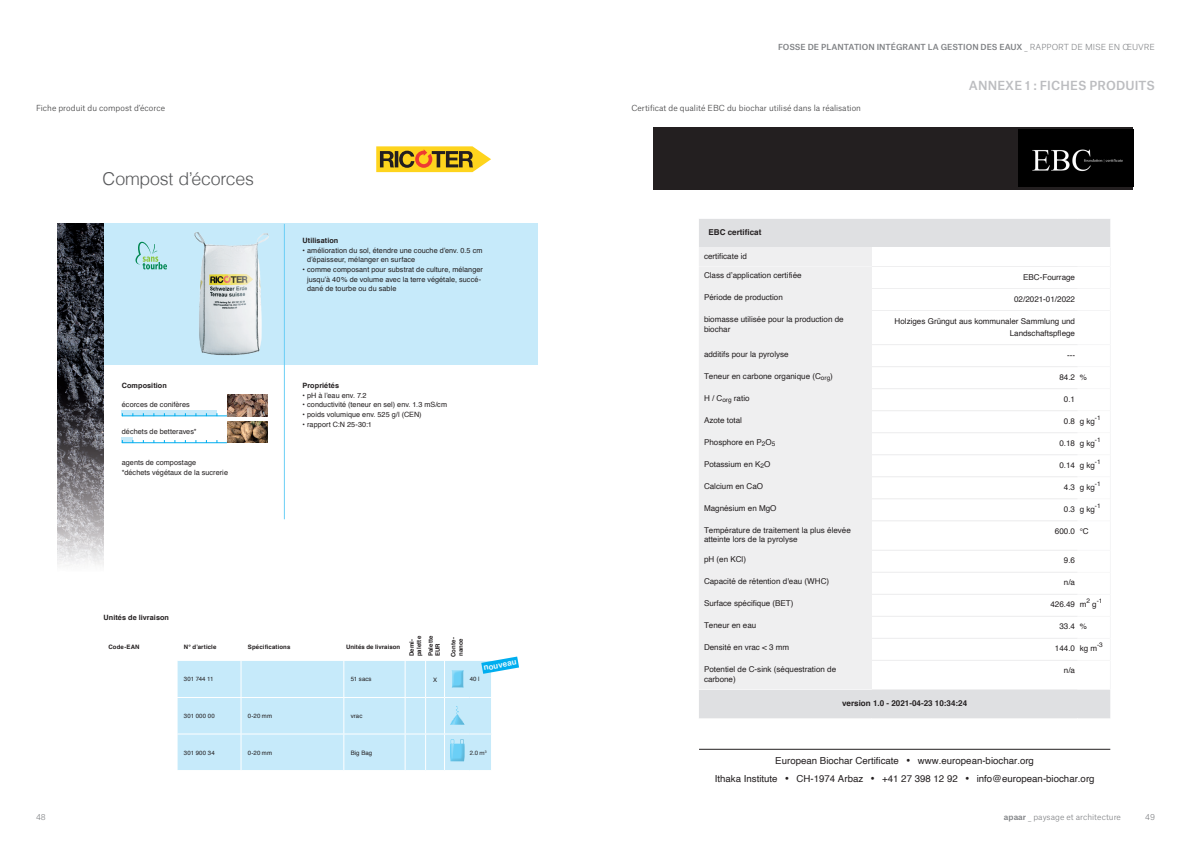
<style>
.page{position:relative;width:1191px;height:842px;background:#fff}
.page>*{position:absolute;margin:0;border:0;box-sizing:border-box;transform-origin:0 0}
.t1{font:300 17.7px "Helvetica";letter-spacing:-.01em;color:#57585a}
.SOUS-TITRE_12_droite{font:500 12px "Atlas Grotesk";letter-spacing:.01em;color:#bcbdc0}
.t2{font:9.7px/18.5px "Helvetica";color:#231f20;text-align:center}
.t3{font:8.1px/9.7px "Helvetica";color:#231f20}
.t4{font:700 8.1px "Helvetica";color:#231f20}
.t5{font:700 8.1px "Helvetica";color:#eaf7fd}
.t6{font:300 8px "Atlas Grotesk";color:#3e3e3f}
.t7{font:500 8px "Atlas Grotesk";color:#808285}
.t8{font:300 8px "Atlas Grotesk";color:#808285}
.t9{font:7.3px/9.7px "Helvetica";letter-spacing:.01em;color:#231f20}
.t10{font:700 7.3px "Helvetica";letter-spacing:.01em;color:#231f20}
.t11{font:6.4px "Helvetica";color:#231f20}
.t12{font:700 6px/7.3px "Helvetica";letter-spacing:.02em;color:#231f20}
.t13{font:6px "Helvetica";letter-spacing:.02em;color:#231f20}
.t14{font:6px "Helvetica Neue";color:#231f20}
.s1{font-weight:300}
.s2{font-weight:500}
</style>
<div class="page">
<div style="left:653px;top:128px;width:480px;height:62px;background:#231f20"></div>
<img style="left:1019px;top:129px;width:114px;height:57px">
<svg style="left:699px;top:219px;width:411px;height:500px"></svg>
<div style="left:699px;top:690px;width:410px;height:28px;background:#dfe0e2"></div>
<hr style="left:699px;top:749px;width:411px;height:1px;background:#231f20">
<div style="left:104px;top:223px;width:433px;height:142px;background:#c6eafa"></div>
<hr style="left:284px;top:224px;width:1px;height:295px;background:#6bcff6">
<img style="left:58px;top:223px;width:46px;height:343px">
<svg style="left:135px;top:242px;width:32px;height:27px"></svg>
<img style="left:194px;top:232px;width:75px;height:124px">
<svg style="left:177px;top:656px;width:342px;height:114px;background:#cbecfa"></svg>
<div style="left:122px;top:437px;width:11px;height:6px;background:#c6eafa"></div>
<hr style="left:122px;top:442px;width:105px;height:1px;background:#00aeef">
<div style="left:122px;top:410px;width:95px;height:6px;background:#c6eafa"></div>
<hr style="left:122px;top:416px;width:105px;height:1px;background:#00aeef">
<img style="left:228px;top:394px;width:40px;height:22px">
<img style="left:228px;top:421px;width:40px;height:22px">
<svg style="left:376px;top:146px;width:115px;height:26px;background:#caa634"></svg>
<p class="t7" style="left:778px;top:40px;width:378px">FOSSE DE PLANTATION INTÉGRANT LA GESTION DES EAUX <span class="s1">_ RAPPORT DE MISE EN ŒUVRE</span></p>
<p class="SOUS-TITRE_12_droite" style="left:969px;top:76px;width:187px">ANNEXE 1 : FICHES PRODUITS</p>
<p class="t6" style="left:36px;top:102px;width:131px">Fiche produit du compost d’écorce</p>
<p class="t6" style="left:631px;top:102px;width:231px">Certificat de qualité EBC du biochar utilisé dans la réalisation</p>
<p class="t1" style="left:103px;top:163px;width:153px">Compost d’écorces</p>
<p class="t10" style="left:122px;top:380px;width:47px">Composition</p>
<p class="t9" style="left:122px;top:427px;width:76px">déchets de betteraves*</p>
<p class="t9" style="left:122px;top:400px;width:69px">écorces de conifères</p>
<p class="t9" style="left:122px;top:458px;width:108px">agents de compostage<br>*déchets végétaux de la sucrerie</p>
<p class="t10" style="left:302px;top:235px;width:37px">Utilisation</p>
<p class="t9" style="left:307px;top:246px;width:177px;text-indent:-5px">• amélioration du sol, étendre une couche d’env. 0.5 cm d’épaisseur, mélanger en surface</p>
<p class="t9" style="left:307px;top:265px;width:177px;text-indent:-5px">• comme composant pour substrat de culture, mélanger jusqu’à 40% de volume avec la terre végétale, succé&shy;dané de tourbe ou du sable</p>
<p class="t10" style="left:302px;top:380px;width:38px">Propriétés</p>
<p class="t9" style="left:302px;top:391px;width:65px">• pH à l’eau env. 7.2</p>
<p class="t9" style="left:302px;top:400px;width:146px">• conductivité (teneur en sel) env. 1.3 mS/cm</p>
<p class="t9" style="left:302px;top:410px;width:120px">• poids volumique env. 525 g/l (CEN)</p>
<p class="t9" style="left:302px;top:420px;width:71px">• rapport C:N 25-30:1</p>
<p class="t10" style="left:104px;top:612px;width:67px">Unités de livraison</p>
<p class="t12" style="left:108px;top:643px;width:33px">Code-EAN</p>
<p class="t12" style="left:184px;top:643px;width:34px">N° d’article</p>
<p class="t12" style="left:248px;top:643px;width:44px">Spécifications</p>
<p class="t12" style="left:346px;top:643px;width:56px">Unités de livraison</p>
<p class="t12" style="left:408px;top:656px;width:22px;rotate:-90deg">Demi&shy;palette</p>
<p class="t12" style="left:427px;top:656px;width:22px;rotate:-90deg">Palette<br>EUR</p>
<p class="t12" style="left:450px;top:657px;width:21px;rotate:-90deg">Conte&shy;nance</p>
<p class="t13" style="left:184px;top:675px;width:31px">301 744 11</p>
<p class="t13" style="left:351px;top:675px;width:22px">51 sacs</p>
<p class="t13" style="left:433px;top:675px;width:6px">X</p>
<p class="t13" style="left:470px;top:675px;width:11px">40 l</p>
<p class="t13" style="left:184px;top:712px;width:32px">301 000 00</p>
<p class="t13" style="left:248px;top:712px;width:26px">0-20 mm</p>
<p class="t13" style="left:351px;top:712px;width:13px">vrac</p>
<p class="t13" style="left:184px;top:748px;width:32px">301 900 34</p>
<p class="t13" style="left:248px;top:748px;width:26px">0-20 mm</p>
<p class="t13" style="left:351px;top:748px;width:23px">Big Bag</p>
<p class="t14" style="left:470px;top:749px;width:19px">2.0 m<sup>3</sup></p>
<p class="t5" style="left:482px;top:662px;width:35px;rotate:-10deg">nouveau</p>
<p class="t4" style="left:708px;top:226px;width:54px">EBC certificat</p>
<p class="t3" style="left:704px;top:251px;width:44px">certificate id</p>
<p class="t3" style="left:704px;top:271px;width:99px">Class dʼapplication certifiée</p>
<p class="t3" style="left:1023px;top:272px;width:53px">EBC-Fourrage</p>
<p class="t3" style="left:704px;top:293px;width:80px">Période de production</p>
<p class="t3" style="left:1014px;top:294px;width:62px">02/2021-01/2022</p>
<p class="t3" style="left:704px;top:315px;width:141px">biomasse utilisée pour la production de biochar</p>
<p class="t3" style="left:894px;top:315px;width:182px;line-height:12.1px;text-align:right">Holziges Grüngut aus kommunaler Sammlung und<br>Landschaftspflege</p>
<p class="t3" style="left:704px;top:349px;width:86px">additifs pour la pyrolyse</p>
<p class="t3" style="left:1067px;top:350px;width:10px">---</p>
<p class="t3" style="left:704px;top:371px;width:130px">Teneur en carbone organique (C<sub>org</sub>)</p>
<p class="t3" style="left:1059px;top:372px;width:29px">84.2 %</p>
<p class="t3" style="left:704px;top:393px;width:47px">H / C<sub>org</sub> ratio</p>
<p class="t3" style="left:1064px;top:394px;width:13px">0.1</p>
<p class="t3" style="left:704px;top:415px;width:40px">Azote total</p>
<p class="t3" style="left:1064px;top:416px;width:32px">0.8 g kg</p>
<p class="t11" style="left:1095px;top:412px;width:7px">-1</p>
<p class="t11" style="left:1095px;top:434px;width:7px">-1</p>
<p class="t3" style="left:704px;top:437px;width:73px">Phosphore en P<sub>2</sub>O<sub>5</sub></p>
<p class="t3" style="left:1059px;top:438px;width:37px">0.18 g kg</p>
<p class="t11" style="left:1095px;top:456px;width:7px">-1</p>
<p class="t3" style="left:704px;top:459px;width:68px">Potassium en K<sub>2</sub>O</p>
<p class="t3" style="left:1059px;top:460px;width:37px">0.14 g kg</p>
<p class="t11" style="left:1095px;top:478px;width:7px">-1</p>
<p class="t3" style="left:704px;top:481px;width:61px">Calcium en CaO</p>
<p class="t3" style="left:1064px;top:482px;width:32px">4.3 g kg</p>
<p class="t11" style="left:1095px;top:500px;width:7px">-1</p>
<p class="t3" style="left:704px;top:503px;width:74px">Magnésium en MgO</p>
<p class="t3" style="left:1064px;top:504px;width:32px">0.3 g kg</p>
<p class="t3" style="left:704px;top:525px;width:148px">Température de traitement la plus élevée atteinte lors de la pyrolyse</p>
<p class="t3" style="left:1055px;top:526px;width:35px">600.0 °C</p>
<p class="t3" style="left:704px;top:555px;width:44px">pH (en KCl)</p>
<p class="t3" style="left:1064px;top:556px;width:13px">9.6</p>
<p class="t3" style="left:704px;top:577px;width:127px">Capacité de rétention d'eau (WHC)</p>
<p class="t3" style="left:1064px;top:578px;width:13px">n/a</p>
<p class="t3" style="left:704px;top:599px;width:91px">Surface spécifique (BET)</p>
<p class="t3" style="left:1050px;top:600px;width:37px">426.49 m</p>
<p class="t11" style="left:1086px;top:596px;width:5px">2</p>
<p class="t11" style="left:1096px;top:596px;width:7px">-1</p>
<p class="t3" style="left:1092px;top:600px;width:6px">g</p>
<p class="t3" style="left:704px;top:621px;width:54px">Teneur en eau</p>
<p class="t3" style="left:1059px;top:622px;width:29px">33.4 %</p>
<p class="t3" style="left:704px;top:643px;width:87px">Densité en vrac &lt; 3 mm</p>
<p class="t3" style="left:1055px;top:644px;width:44px">144.0 kg m</p>
<p class="t11" style="left:1097px;top:640px;width:7px">-3</p>
<p class="t3" style="left:704px;top:665px;width:134px">Potentiel de C-sink (séquestration de carbone)</p>
<p class="t3" style="left:1064px;top:666px;width:13px">n/a</p>
<p class="t4" style="left:842px;top:697px;width:126px">version 1.0 - 2021-04-23 10:34:24</p>
<p class="t2" style="left:714px;top:752px;width:381px">European Biochar Certificate • www.european-biochar.org<br>Ithaka Institute • CH-1974 Arbaz • +41 27 398 12 92 • info@european-biochar.org</p>
<p class="t8" style="left:36px;top:810px;width:11px">48</p>
<p class="t8" style="left:1004px;top:810px;width:118px"><span class="s2">apaar</span> _ paysage et architecture</p>
<p class="t8" style="left:1145px;top:810px;width:11px">49</p>
</div>
